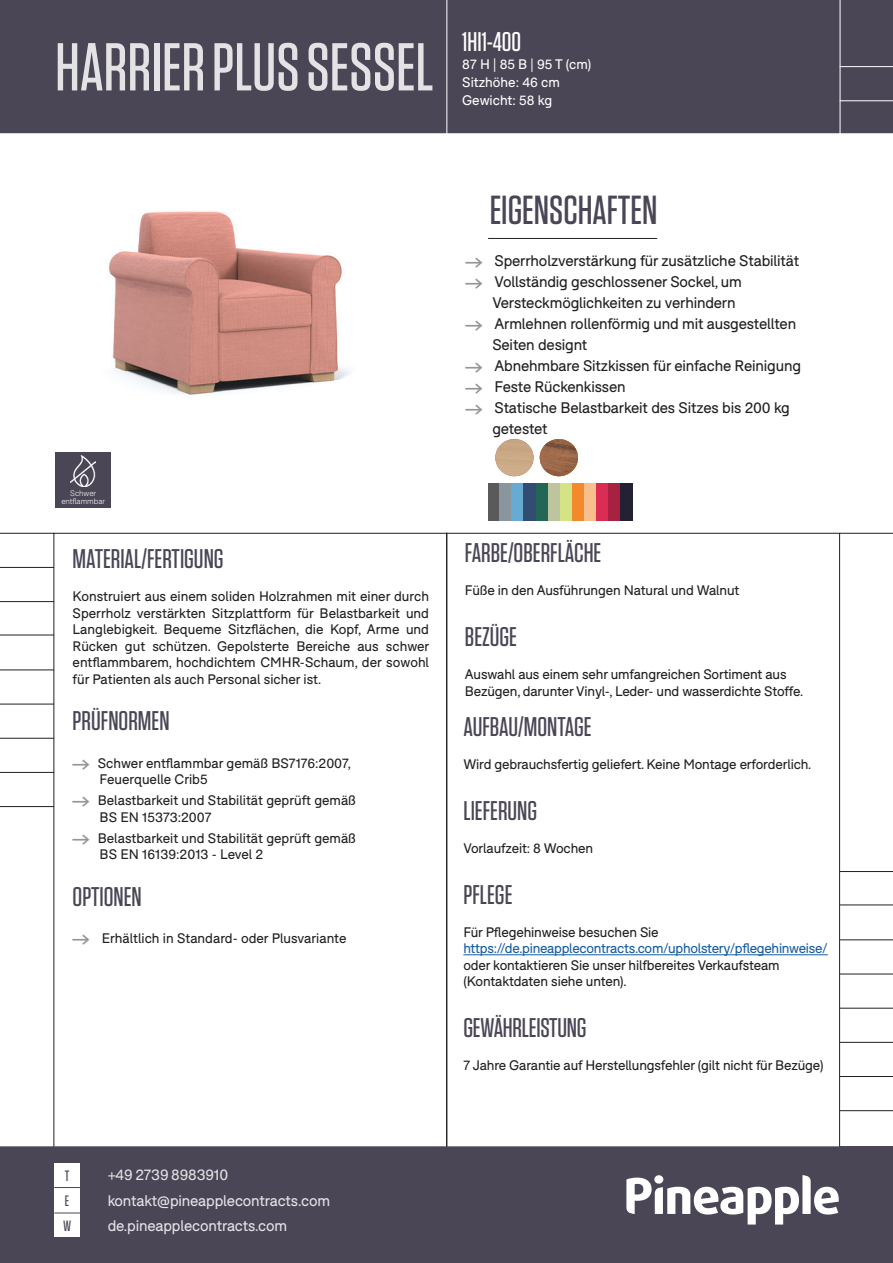
<style>
.page{position:relative;width:893px;height:1263px;background:#fff}
.page>*{position:absolute;margin:0;border:0;box-sizing:border-box;transform-origin:0 0}
.t1{font:500 67.5px "Tungsten";color:#fff}
.t2{font:500 40.5px "Tungsten";color:#4b4656}
.t3{font:500 27px "Tungsten";color:#4b4656}
.t4{font:500 27px "Tungsten";color:#fff}
.t5{font:15px/21px "F37 Bolton";letter-spacing:-.01em;color:#231f20}
.t6{font:15px "F37 Bolton";letter-spacing:-.01em;color:#fff}
.t7{font:500 15px "Tungsten";color:#4b4656}
.t8{font:13.5px/16.5px "F37 Bolton";letter-spacing:-.01em;color:#231f20}
.t9{font:13.5px "F37 Bolton";letter-spacing:-.02em;color:#175d9e}
.t10{font:13.5px "F37 Bolton";color:#fff}
.t11{font:300 7.8px "F37 Bolton";color:#fff}
.s1{font-family:"Pinearrow";font-size:15px;color:#939598}
.s2{font-family:"Pinearrow";color:#939598}
</style>
<div class="page">
<div style="left:1px;top:1px;width:891px;height:131px;background:#4b4656"></div>
<div style="left:0;top:0;width:893px;height:133px;border:2px solid #4b4656"></div>
<div style="left:0;top:1146px;width:893px;height:117px;background:#4b4656"></div>
<hr style="left:840px;top:871px;width:53px;height:1px;background:#231f20">
<hr style="left:840px;top:1008px;width:53px;height:1px;background:#231f20">
<hr style="left:840px;top:939px;width:53px;height:1px;background:#231f20">
<hr style="left:840px;top:1076px;width:53px;height:1px;background:#231f20">
<hr style="left:840px;top:1042px;width:53px;height:1px;background:#231f20">
<hr style="left:840px;top:974px;width:53px;height:1px;background:#231f20">
<hr style="left:840px;top:1110px;width:53px;height:1px;background:#231f20">
<hr style="left:463px;top:954px;width:365px;height:1px;background:#175d9e">
<hr style="left:840px;top:904px;width:53px;height:1px;background:#231f20">
<svg style="left:626px;top:1175px;width:213px;height:49px"></svg>
<div style="left:654px;top:1175px;width:9px;height:9px;background:#fff;border-radius:50%"></div>
<div style="left:54px;top:1162px;width:26px;height:25px;background:#fff"></div>
<div style="left:54px;top:1187px;width:26px;height:25px;background:#fff"></div>
<svg style="left:54px;top:1187px;width:26px;height:1px"></svg>
<hr style="left:840px;top:533px;width:53px;height:1px;background:#231f20">
<hr style="left:840px;top:0;width:1px;height:135px;background:#fff">
<hr style="left:840px;top:66px;width:53px;height:1px;background:#fff">
<hr style="left:840px;top:100px;width:53px;height:1px;background:#fff">
<hr style="left:446px;top:0;width:1px;height:134px;background:#fff">
<hr style="left:0;top:601px;width:54px;height:1px;background:#231f20">
<hr style="left:0;top:738px;width:54px;height:1px;background:#231f20">
<hr style="left:0;top:669px;width:54px;height:1px;background:#231f20">
<hr style="left:0;top:533px;width:54px;height:1px;background:#231f20">
<hr style="left:0;top:806px;width:54px;height:1px;background:#231f20">
<hr style="left:0;top:772px;width:54px;height:1px;background:#231f20">
<hr style="left:0;top:704px;width:54px;height:1px;background:#231f20">
<hr style="left:0;top:567px;width:54px;height:1px;background:#231f20">
<hr style="left:0;top:635px;width:54px;height:1px;background:#231f20">
<div style="left:54px;top:1212px;width:26px;height:25px;background:#fff"></div>
<svg style="left:54px;top:1212px;width:26px;height:1px"></svg>
<div style="left:55px;top:452px;width:56px;height:55px;background:#4b4656"></div>
<img style="left:71px;top:456px;width:24px;height:31px">
<div style="left:488px;top:484px;width:12px;height:37px;background:#5a5a5b"></div>
<div style="left:536px;top:484px;width:12px;height:37px;background:#246655"></div>
<div style="left:548px;top:484px;width:12px;height:37px;background:#bdc49e"></div>
<div style="left:500px;top:484px;width:12px;height:37px;background:#89969d"></div>
<div style="left:512px;top:484px;width:12px;height:37px;background:#65abd2"></div>
<div style="left:524px;top:484px;width:12px;height:37px;background:#334c71"></div>
<div style="left:560px;top:484px;width:12px;height:37px;background:#d5e387"></div>
<div style="left:572px;top:484px;width:12px;height:37px;background:#f2892c"></div>
<div style="left:584px;top:484px;width:12px;height:37px;background:#f6bf8d"></div>
<div style="left:596px;top:484px;width:12px;height:37px;background:#db2c53"></div>
<div style="left:608px;top:484px;width:13px;height:37px;background:#a82141"></div>
<div style="left:621px;top:484px;width:12px;height:37px;background:#232233"></div>
<img style="left:108px;top:211px;width:242px;height:184px">
<img style="left:495px;top:439px;width:39px;height:37px">
<img style="left:540px;top:439px;width:38px;height:37px">
<hr style="left:488px;top:238px;width:169px;height:1px;background:#231f20">
<h1 class="t1" style="left:55px;top:32px;width:380px">HARRIER PLUS SESSEL</h1>
<p class="t4" style="left:462px;top:27px;width:60px">1HI1-400</p>
<p class="t10" style="left:462px;top:56px;width:131px">87 H | 85 B | 95 T (cm)</p>
<p class="t10" style="left:462px;top:74px;width:99px">Sitzhöhe: 46 cm</p>
<p class="t10" style="left:462px;top:92px;width:91px">Gewicht: 58 kg</p>
<p class="t11" style="left:70px;top:489px;width:27px">Schwer</p>
<p class="t11" style="left:61px;top:496px;width:45px">entflammbar</p>
<p class="t3" style="left:73px;top:544px;width:152px">MATERIAL/FERTIGUNG</p>
<p class="t8" style="left:73px;top:588px;width:358px;text-align:justify">Konstruiert aus einem soliden Holzrahmen mit einer durch Sperrholz verstärkten Sitzplattform für Belastbarkeit und Langlebigkeit. Bequeme Sitzflächen, die Kopf, Arme und Rücken gut schützen. Gepolsterte Bereiche aus schwer entflammbarem, hochdichtem CMHR-Schaum, der sowohl für Patienten als auch Personal sicher ist.</p>
<p class="t3" style="left:73px;top:706px;width:98px">PRÜFNORMEN</p>
<p class="t8" style="left:100px;top:754px;width:253px;text-indent:-27px"><span class="s1">A</span> Schwer entflammbar gemäß BS7176:2007,<br>Feuerquelle Crib5</p>
<p class="t8" style="left:100px;top:792px;width:258px;text-indent:-27px"><span class="s1">A</span> Belastbarkeit und Stabilität geprüft gemäß<br>BS EN 15373:2007</p>
<p class="t8" style="left:100px;top:829px;width:258px;text-indent:-27px"><span class="s1">A</span> Belastbarkeit und Stabilität geprüft gemäß<br>BS EN 16139:2013 - Level 2</p>
<p class="t3" style="left:73px;top:882px;width:71px">OPTIONEN</p>
<p class="t8" style="left:73px;top:930px;width:275px"><span class="s1">A</span> Erhältlich in Standard- oder Plusvariante</p>
<p class="t2" style="left:490px;top:189px;width:169px">EIGENSCHAFTEN</p>
<p class="t5" style="left:465px;top:250px;width:335px"><span class="s2">A</span> Sperrholzverstärkung für zusätzliche Stabilität</p>
<p class="t5" style="left:492px;top:271px;width:251px;text-indent:-27px"><span class="s2">A</span> Vollständig geschlossener Sockel, um<br>Versteckmöglichkeiten zu verhindern</p>
<p class="t5" style="left:492px;top:313px;width:305px;text-indent:-27px"><span class="s2">A</span> Armlehnen rollenförmig und mit ausgestellten<br>Seiten designt</p>
<p class="t5" style="left:465px;top:355px;width:337px"><span class="s2">A</span> Abnehmbare Sitzkissen für einfache Reinigung</p>
<p class="t5" style="left:465px;top:376px;width:162px"><span class="s2">A</span> Feste Rückenkissen</p>
<p class="t5" style="left:492px;top:397px;width:299px;text-indent:-27px"><span class="s2">A</span> Statische Belastbarkeit des Sitzes bis 200 kg getestet</p>
<p class="t3" style="left:465px;top:538px;width:138px">FARBE/OBERFLÄCHE</p>
<p class="t8" style="left:465px;top:582px;width:276px">Füße in den Ausführungen Natural und Walnut</p>
<p class="t3" style="left:465px;top:622px;width:54px">BEZÜGE</p>
<p class="t8" style="left:465px;top:666px;width:323px">Auswahl aus einem sehr umfangreichen Sortiment aus</p>
<p class="t8" style="left:465px;top:682px;width:340px">Bezügen, darunter Vinyl-, Leder- und wasserdichte Stoffe.</p>
<p class="t3" style="left:463px;top:712px;width:130px">AUFBAU/MONTAGE</p>
<p class="t8" style="left:463px;top:756px;width:350px">Wird gebrauchsfertig geliefert. Keine Montage erforderlich.</p>
<p class="t3" style="left:463px;top:796px;width:75px">LIEFERUNG</p>
<p class="t8" style="left:463px;top:840px;width:131px">Vorlaufzeit: 8 Wochen</p>
<p class="t3" style="left:463px;top:880px;width:51px">PFLEGE</p>
<p class="t8" style="left:463px;top:924px;width:197px">Für Pflegehinweise besuchen Sie</p>
<p class="t9" style="left:463px;top:941px;width:366px">https://de.pineapplecontracts.com/upholstery/pflegehinweise/</p>
<p class="t8" style="left:463px;top:957px;width:318px">oder kontaktieren Sie unser hilfbereites Verkaufsteam</p>
<p class="t8" style="left:463px;top:973px;width:165px">(Kontaktdaten siehe unten).</p>
<p class="t3" style="left:463px;top:1014px;width:125px">GEWÄHRLEISTUNG</p>
<p class="t8" style="left:463px;top:1057px;width:362px">7 Jahre Garantie auf Herstellungsfehler (gilt nicht für Bezüge)</p>
<p class="t7" style="left:65px;top:1168px;width:6px">T</p>
<p class="t6" style="left:107px;top:1166px;width:122px">+49 2739 8983910</p>
<p class="t7" style="left:65px;top:1193px;width:6px">E</p>
<p class="t6" style="left:107px;top:1191px;width:224px">kontakt@pineapplecontracts.com</p>
<p class="t7" style="left:63px;top:1218px;width:10px">W</p>
<p class="t6" style="left:107px;top:1217px;width:181px">de.pineapplecontracts.com</p>
</div>
